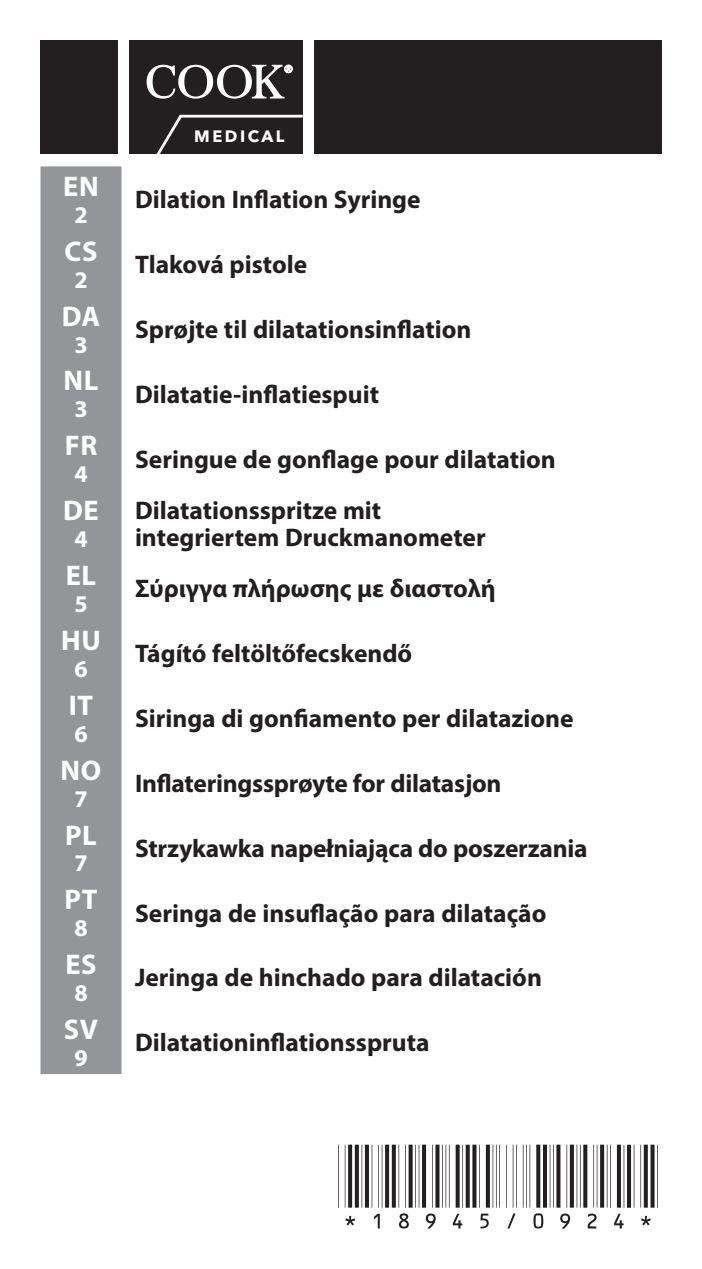
<style>
.page{position:relative;width:702px;height:1269px;background:#fff}
.page>*{position:absolute;margin:0;border:0;box-sizing:border-box;transform-origin:0 0}
.t1{font:84px "C39 Hr P24 Dh Tt";color:#231f20}
.t2{font:700 28.5px "Myriad Pro";letter-spacing:.02em;color:#fff}
.t3{font:700 25.5px/27px "Myriad Pro";color:#231f20}
.t4{font:700 24px "Myriad Pro";color:#fff}
.t5{font:700 16.5px "Avenir Next LT Pro";letter-spacing:.155em;color:#fff}
</style>
<div class="page">
<div style="left:40px;top:166px;width:82px;height:908px;background:#939598"></div>
<div style="left:40px;top:40px;width:78px;height:114px;background:#231f20"></div>
<div style="left:314px;top:40px;width:348px;height:114px;background:#231f20"></div>
<div style="left:129px;top:40px;width:174px;height:114px;background:#231f20"></div>
<svg style="left:147px;top:65px;width:145px;height:34px"></svg>
<svg style="left:156px;top:115px;width:147px;height:39px"></svg>
<p class="t2" style="left:63px;top:168px;width:37px">EN</p>
<p class="t4" style="left:74px;top:199px;width:15px">2</p>
<p class="t2" style="left:65px;top:233px;width:34px">CS</p>
<p class="t4" style="left:74px;top:264px;width:15px">2</p>
<p class="t2" style="left:62px;top:297px;width:40px">DA</p>
<p class="t4" style="left:74px;top:329px;width:15px">3</p>
<p class="t2" style="left:64px;top:362px;width:36px">NL</p>
<p class="t4" style="left:74px;top:394px;width:15px">3</p>
<p class="t2" style="left:65px;top:427px;width:34px">FR</p>
<p class="t4" style="left:74px;top:458px;width:15px">4</p>
<p class="t2" style="left:63px;top:492px;width:37px">DE</p>
<p class="t4" style="left:74px;top:523px;width:15px">4</p>
<p class="t2" style="left:66px;top:557px;width:32px">EL</p>
<p class="t4" style="left:74px;top:588px;width:15px">5</p>
<p class="t2" style="left:61px;top:621px;width:41px">HU</p>
<p class="t4" style="left:74px;top:653px;width:15px">6</p>
<p class="t2" style="left:69px;top:687px;width:26px">IT</p>
<p class="t4" style="left:74px;top:718px;width:15px">6</p>
<p class="t2" style="left:61px;top:752px;width:42px">NO</p>
<p class="t4" style="left:74px;top:783px;width:15px">7</p>
<p class="t2" style="left:65px;top:816px;width:33px">PL</p>
<p class="t4" style="left:74px;top:848px;width:15px">7</p>
<p class="t2" style="left:65px;top:881px;width:34px">PT</p>
<p class="t4" style="left:74px;top:912px;width:15px">8</p>
<p class="t2" style="left:65px;top:946px;width:33px">ES</p>
<p class="t4" style="left:74px;top:977px;width:15px">8</p>
<p class="t2" style="left:64px;top:1011px;width:36px">SV</p>
<p class="t4" style="left:74px;top:1042px;width:15px">9</p>
<p class="t5" style="left:194px;top:126px;width:92px">MEDICAL</p>
<p class="t3" style="left:135px;top:185px;width:287px">Dilation Inflation Syringe</p>
<p class="t3" style="left:135px;top:250px;width:174px">Tlaková pistole</p>
<p class="t3" style="left:135px;top:315px;width:338px">Sprøjte til dilatationsinflation</p>
<p class="t3" style="left:135px;top:380px;width:246px">Dilatatie-inflatiespuit</p>
<p class="t3" style="left:135px;top:445px;width:422px">Seringue de gonflage pour dilatation</p>
<p class="t3" style="left:135px;top:496px;width:352px">Dilatationsspritze mit integriertem Druckmanometer</p>
<p class="t3" style="left:135px;top:574px;width:362px">Σύριγγα πλήρωσης με διαστολή</p>
<p class="t3" style="left:135px;top:639px;width:279px">Tágító feltöltőfecskendő</p>
<p class="t3" style="left:135px;top:704px;width:440px">Siringa di gonfiamento per dilatazione</p>
<p class="t3" style="left:135px;top:769px;width:368px">Inflateringssprøyte for dilatasjon</p>
<p class="t3" style="left:135px;top:834px;width:454px">Strzykawka napełniająca do poszerzania</p>
<p class="t3" style="left:135px;top:899px;width:413px">Seringa de insuflação para dilatação</p>
<p class="t3" style="left:135px;top:964px;width:408px">Jeringa de hinchado para dilatación</p>
<p class="t3" style="left:135px;top:1028px;width:296px">Dilatationinflationsspruta</p>
<h1 class="t1" style="left:338px;top:1145px;width:324px">*18945/0924*</h1>
</div>
